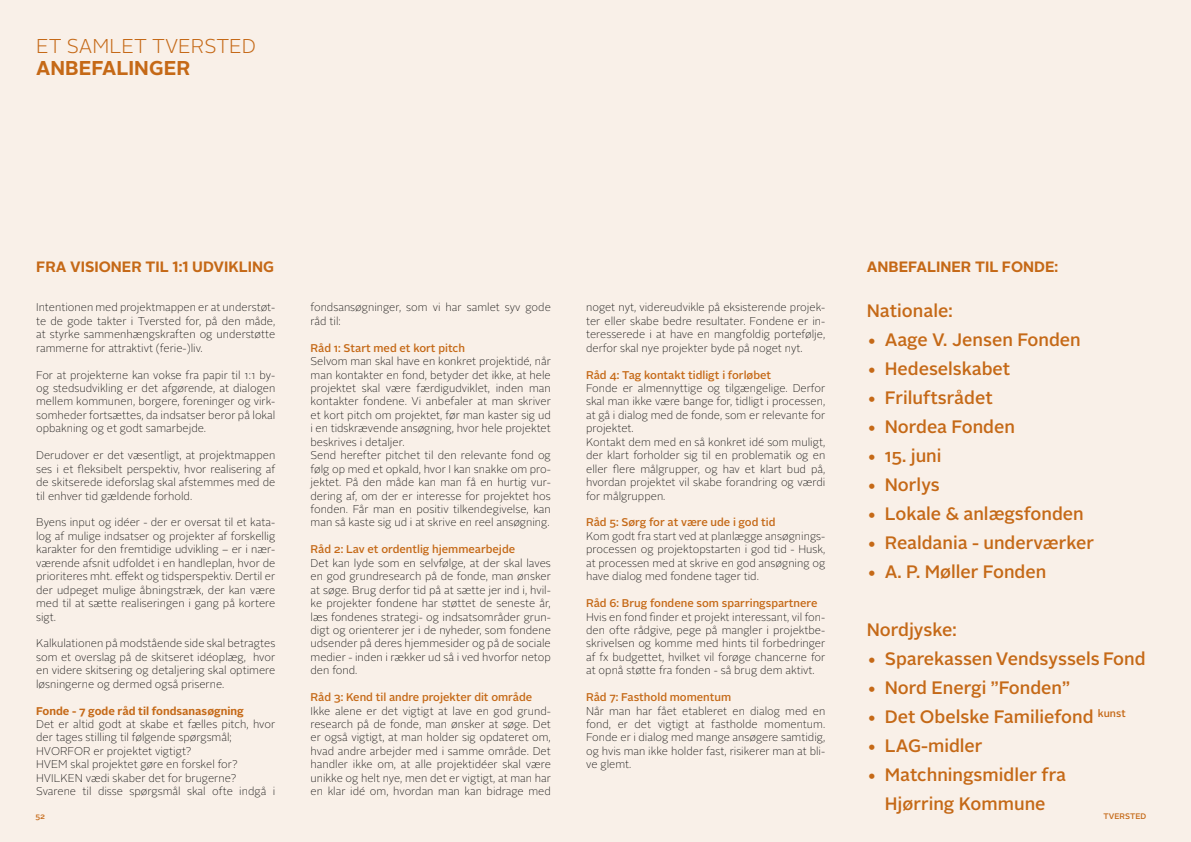
<style>
.page{position:relative;width:1191px;height:842px;background:#f9f0e8}
.page>*{position:absolute;margin:0;border:0;box-sizing:border-box;transform-origin:0 0}
.t1{font:300 20px "Alright Sans";color:#c56917}
.t2{font:700 20px "Alright Sans";color:#c56917}
.t3{font:500 18px/29px "Alright Sans";color:#c56917;text-align:center}
.t4{font:700 15px "Alright Sans";color:#c56917}
.t5{font:100 11.2px/13.4px "Alright Sans";color:#000;text-align:justify}
.t6{font:500 11.2px "Alright Sans";color:#c56917}
.t7{font:700 11.2px "Alright Sans";color:#c56917}
.t8{font:500 8px "Alright Sans";color:#c56917}
</style>
<div class="page">
<h1 class="t1" style="left:36px;top:33px;width:221px">ET SAMLET TVERSTED</h1>
<h1 class="t2" style="left:36px;top:54px;width:156px">ANBEFALINGER</h1>
<h3 class="t4" style="left:36px;top:256px;width:240px">FRA VISIONER TIL 1:1 UDVIKLING</h3>
<h3 class="t4" style="left:866px;top:256px;width:193px">ANBEFALINER TIL FONDE:</h3>
<p class="t5" style="left:586px;top:301px;width:241px">noget nyt, videreudvikle på eksisterende projek&shy;ter eller skabe bedre resultater. Fondene er in&shy;teresserede i at have en mangfoldig portefølje, derfor skal nye projekter byde på noget nyt.</p>
<p class="t6" style="left:586px;top:367px;width:187px">Råd 4: Tag kontakt tidligt i forløbet</p>
<p class="t5" style="left:586px;top:382px;width:241px;text-align:left">Fonde er almennyttige og tilgængelige. Derfor skal man ikke være bange for, tidligt i processen, at gå i dialog med de fonde, som er relevante for projektet.<br>Kontakt dem med en så konkret idé som muligt, der klart forholder sig til en problematik og en eller flere målgrupper, og hav et klart bud på, hvordan projektet vil skabe forandring og værdi for målgruppen.</p>
<p class="t6" style="left:586px;top:515px;width:191px">Råd 5: Sørg for at være ude i god tid</p>
<p class="t5" style="left:586px;top:529px;width:241px">Kom godt fra start ved at planlægge ansøgnings&shy;processen og projektopstarten i god tid - Husk, at processen med at skrive en god ansøgning og have dialog med fondene tager tid.</p>
<p class="t6" style="left:586px;top:595px;width:233px">Råd 6: Brug fondene som sparringspartnere</p>
<p class="t5" style="left:586px;top:610px;width:241px">Hvis en fond finder et projekt interessant, vil fon&shy;den ofte rådgive, pege på mangler i projektbe&shy;skrivelsen og komme med hints til forbedringer af fx budgettet, hvilket vil forøge chancerne for at opnå støtte fra fonden - så brug dem aktivt.</p>
<p class="t6" style="left:586px;top:689px;width:147px">Råd 7: Fasthold momentum</p>
<p class="t5" style="left:586px;top:704px;width:241px">Når man har fået etableret en dialog med en fond, er det vigtigt at fastholde momentum.<br>Fonde er i dialog med mange ansøgere samtidig, og hvis man ikke holder fast, risikerer man at bli&shy;ve glemt.</p>
<p class="t5" style="left:310px;top:301px;width:242px">fondsansøgninger, som vi har samlet syv gode råd til:</p>
<p class="t6" style="left:310px;top:340px;width:156px">Råd 1: Start med et kort pitch</p>
<p class="t5" style="left:310px;top:355px;width:242px;text-align:left">Selvom man skal have en konkret projektidé, når man kontakter en fond, betyder det ikke, at hele projektet skal være færdigudviklet, inden man kontakter fondene. Vi anbefaler at man skriver et kort pitch om projektet, før man kaster sig ud i en tidskrævende ansøgning, hvor hele projektet beskrives i detaljer.<br>Send herefter pitchet til den relevante fond og følg op med et opkald, hvor I kan snakke om pro&shy;jektet. På den måde kan man få en hurtig vur&shy;dering af, om der er interesse for projektet hos fonden. Får man en positiv tilkendegivelse, kan man så kaste sig ud i at skrive en reel ansøgning.</p>
<p class="t6" style="left:310px;top:542px;width:206px">Råd 2: Lav et ordentlig hjemmearbejde</p>
<p class="t5" style="left:310px;top:556px;width:242px">Det kan lyde som en selvfølge, at der skal laves en god grundresearch på de fonde, man ønsker at søge. Brug derfor tid på at sætte jer ind i, hvil&shy;ke projekter fondene har støttet de seneste år, læs fondenes strategi- og indsatsområder grun&shy;digt og orienterer jer i de nyheder, som fondene udsender på deres hjemmesider og på de sociale medier - inden i rækker ud så i ved hvorfor netop den fond.</p>
<p class="t6" style="left:310px;top:689px;width:223px">Råd 3: Kend til andre projekter dit område</p>
<p class="t5" style="left:310px;top:704px;width:242px">Ikke alene er det vigtigt at lave en god grund&shy;research på de fonde, man ønsker at søge. Det er også vigtigt, at man holder sig opdateret om, hvad andre arbejder med i samme område. Det handler ikke om, at alle projektidéer skal være unikke og helt nye, men det er vigtigt, at man har en klar idé om, hvordan man kan bidrage med</p>
<p class="t5" style="left:36px;top:301px;width:241px">Intentionen med projektmappen er at understøt&shy;te de gode takter i Tversted for, på den måde, at styrke sammenhængskraften og understøtte rammerne for attraktivt (ferie-)liv.</p>
<p class="t5" style="left:36px;top:368px;width:241px">For at projekterne kan vokse fra papir til 1:1 by&shy;og stedsudvikling er det afgørende, at dialogen mellem kommunen, borgere, foreninger og virk&shy;somheder fortsættes, da indsatser beror på lokal opbakning og et godt samarbejde.</p>
<p class="t5" style="left:36px;top:449px;width:241px">Derudover er det væsentligt, at projektmappen ses i et fleksibelt perspektiv, hvor realisering af de skitserede ideforslag skal afstemmes med de til enhver tid gældende forhold.</p>
<p class="t5" style="left:36px;top:516px;width:241px">Byens input og idéer - der er oversat til et kata&shy;log af mulige indsatser og projekter af forskellig karakter for den fremtidige udvikling – er i nær&shy;værende afsnit udfoldet i en handleplan, hvor de prioriteres mht. effekt og tidsperspektiv. Dertil er der udpeget mulige åbningstræk, der kan være med til at sætte realiseringen i gang på kortere sigt.</p>
<p class="t5" style="left:36px;top:637px;width:241px">Kalkulationen på modstående side skal betragtes som et overslag på de skitseret idéoplæg, hvor en videre skitsering og detaljering skal optimere løsningerne og dermed også priserne.</p>
<p class="t7" style="left:36px;top:703px;width:209px">Fonde - 7 gode råd til fondsanasøgning</p>
<p class="t5" style="left:36px;top:718px;width:241px;text-align:left">Det er altid godt at skabe et fælles pitch, hvor der tages stilling til følgende spørgsmål; HVORFOR er projektet vigtigt?<br>HVEM skal projektet gøre en forskel for?<br>HVILKEN vædi skaber det for brugerne?<br>Svarene til disse spørgsmål skal ofte indgå i</p>
<h2 class="t3" style="left:866px;top:296px;width:87px">Nationale:</h2>
<h2 class="t3" style="left:866px;top:325px;width:215px">• Aage V. Jensen Fonden</h2>
<h2 class="t3" style="left:866px;top:354px;width:145px">• Hedeselskabet</h2>
<h2 class="t3" style="left:866px;top:383px;width:128px">• Friluftsrådet</h2>
<h2 class="t3" style="left:866px;top:412px;width:150px">• Nordea Fonden</h2>
<h2 class="t3" style="left:866px;top:441px;width:76px">• 15. juni</h2>
<h2 class="t3" style="left:866px;top:470px;width:75px">• Norlys</h2>
<h2 class="t3" style="left:866px;top:499px;width:219px">• Lokale &amp; anlægsfonden</h2>
<h2 class="t3" style="left:866px;top:528px;width:229px">• Realdania - underværker</h2>
<h2 class="t3" style="left:866px;top:557px;width:181px">• A. P. Møller Fonden</h2>
<h2 class="t3" style="left:866px;top:615px;width:91px">Nordjyske:</h2>
<h2 class="t3" style="left:866px;top:644px;width:280px">• Sparekassen Vendsyssels Fond</h2>
<h2 class="t3" style="left:866px;top:673px;width:205px">• Nord Energi ”Fonden”</h2>
<h2 class="t3" style="left:866px;top:702px;width:260px">• Det Obelske Familiefond <sup>kunst</sup></h2>
<h2 class="t3" style="left:866px;top:731px;width:117px">• LAG-midler</h2>
<h2 class="t3" style="left:866px;top:760px;width:201px">• Matchningsmidler fra<br>Hjørring Kommune</h2>
<p class="t8" style="left:35px;top:810px;width:11px">52</p>
<p class="t8" style="left:1103px;top:810px;width:44px">TVERSTED</p>
</div>
